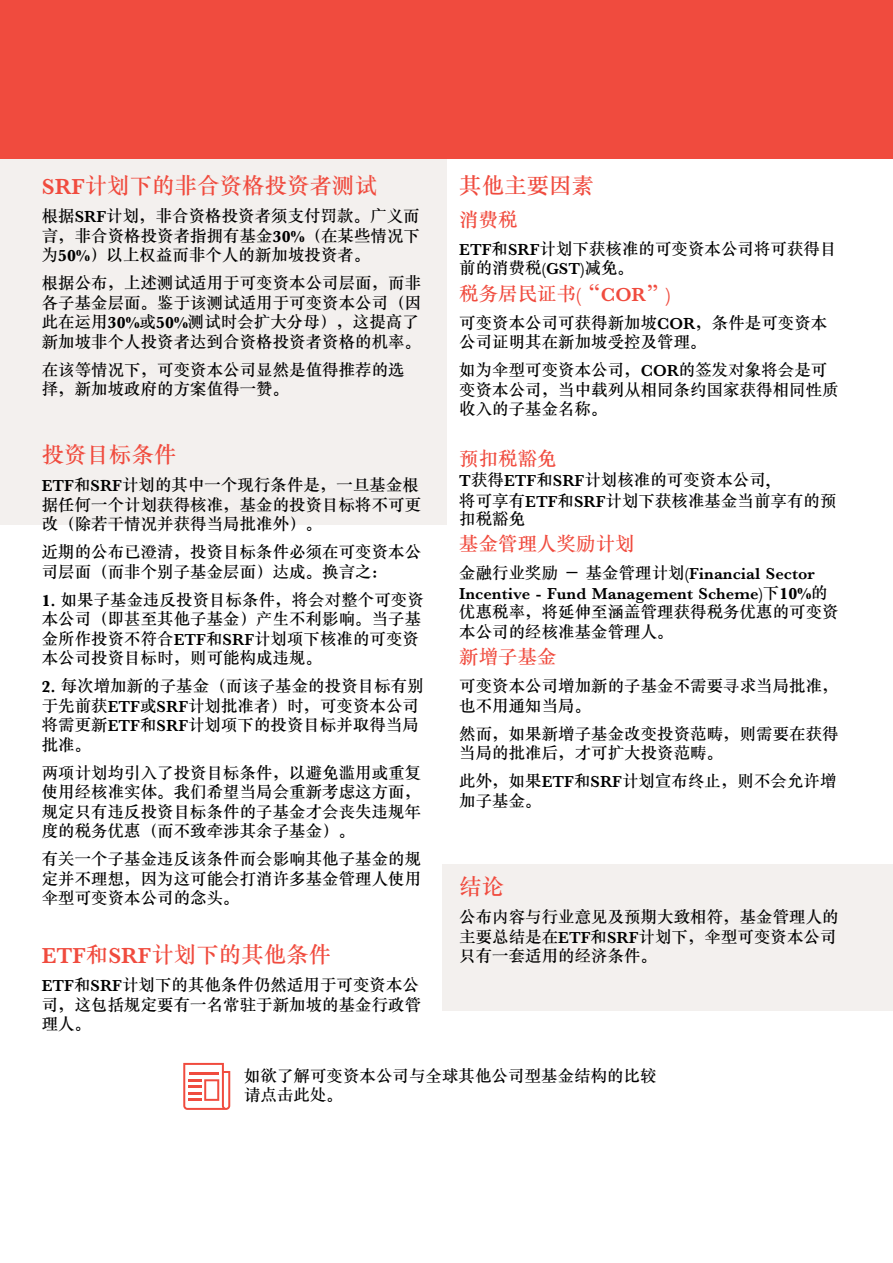
<style>
.page{position:relative;width:893px;height:1263px;background:#fff}
.page>*{position:absolute;margin:0;border:0;box-sizing:border-box;transform-origin:0 0}
.t1{font:500 22.5px "M Sung GB";color:#f04b3e}
.t2{font:500 19.5px "M Sung GB";color:#f04b3e}
.t3{font:500 16.5px/19.5px "M Sung GB";color:#000}
</style>
<div class="page">
<div style="left:0;top:159px;width:446px;height:366px;background:#f3f0ee"></div>
<div style="left:442px;top:864px;width:451px;height:146px;background:#f3f0ee"></div>
<div style="left:0;top:0;width:893px;height:159px;background:#f04b3e"></div>
<svg style="left:183px;top:1063px;width:47px;height:47px"></svg>
<h1 class="t1" style="left:42px;top:175px;width:337px">SRF计划下的非合资格投资者测试</h1>
<p class="t3" style="left:42px;top:207px;width:380px;text-align:justify">根据SRF计划，非合资格投资者须支付罚款。广义而言，非合资格投资者指拥有基金30%（在某些情况下为50%）以上权益而非个人的新加坡投资者。</p>
<p class="t3" style="left:42px;top:274px;width:381px">根据公布，上述测试适用于可变资本公司层面，而非各子基金层面。鉴于该测试适用于可变资本公司（因此在运用30%或50%测试时会扩大分母），这提高了新加坡非个人投资者达到合资格投资者资格的机率。</p>
<p class="t3" style="left:42px;top:361px;width:364px">在该等情况下，可变资本公司显然是值得推荐的选择，新加坡政府的方案值得一赞。</p>
<h1 class="t1" style="left:42px;top:443px;width:136px">投资目标条件</h1>
<p class="t3" style="left:42px;top:476px;width:381px">ETF和SRF计划的其中一个现行条件是，一旦基金根据任何一个计划获得核准，基金的投资目标将不可更改（除若干情况并获得当局批准外）。</p>
<p class="t3" style="left:42px;top:543px;width:381px">近期的公布已澄清，投资目标条件必须在可变资本公司层面（而非个别子基金层面）达成。换言之：</p>
<p class="t3" style="left:42px;top:590px;width:384px">1. 如果子基金违反投资目标条件，将会对整个可变资本公司（即甚至其他子基金）产生不利影响。当子基金所作投资不符合ETF和SRF计划项下核准的可变资本公司投资目标时，则可能构成违规。</p>
<p class="t3" style="left:42px;top:677px;width:384px">2. 每次增加新的子基金（而该子基金的投资目标有别于先前获ETF或SRF计划批准者）时，可变资本公司将需更新ETF和SRF计划项下的投资目标并取得当局批准。</p>
<p class="t3" style="left:42px;top:764px;width:381px;text-align:justify">两项计划均引入了投资目标条件，以避免滥用或重复使用经核准实体。我们希望当局会重新考虑这方面，规定只有违反投资目标条件的子基金才会丧失违规年度的税务优惠（而不致牵涉其余子基金）。</p>
<p class="t3" style="left:42px;top:850px;width:381px;text-align:justify">有关一个子基金违反该条件而会影响其他子基金的规定并不理想，因为这可能会打消许多基金管理人使用伞型可变资本公司的念头。</p>
<h1 class="t1" style="left:42px;top:943px;width:291px">ETF和SRF计划下的其他条件</h1>
<p class="t3" style="left:42px;top:976px;width:381px">ETF和SRF计划下的其他条件仍然适用于可变资本公司，这包括规定要有一名常驻于新加坡的基金行政管理人。</p>
<h1 class="t1" style="left:459px;top:175px;width:136px">其他主要因素</h1>
<p class="t2" style="left:459px;top:210px;width:60px">消费税</p>
<p class="t3" style="left:459px;top:240px;width:379px">ETF和SRF计划下获核准的可变资本公司将可获得目前的消费税(GST)减免。</p>
<p class="t2" style="left:459px;top:284px;width:213px">税务居民证书(“COR”)</p>
<p class="t3" style="left:459px;top:314px;width:370px">可变资本公司可获得新加坡COR，条件是可变资本公司证明其在新加坡受控及管理。</p>
<p class="t3" style="left:459px;top:361px;width:381px">如为伞型可变资本公司，COR的签发对象将会是可变资本公司，当中载列从相同条约国家获得相同性质收入的子基金名称。</p>
<p class="t2" style="left:459px;top:448px;width:99px">预扣税豁免</p>
<p class="t3" style="left:459px;top:470px;width:379px;line-height:20.5px">T获得ETF和SRF计划核准的可变资本公司,<br>将可享有ETF和SRF计划下获核准基金当前享有的预</p>
<p class="t3" style="left:459px;top:509px;width:67px">扣税豁免</p>
<p class="t2" style="left:459px;top:534px;width:177px">基金管理人奖励计划</p>
<p class="t3" style="left:459px;top:564px;width:381px">金融行业奖励 — 基金管理计划(Financial Sector<br>Incentive - Fund Management Scheme)下10%的优惠税率，将延伸至涵盖管理获得税务优惠的可变资本公司的经核准基金管理人。</p>
<p class="t2" style="left:459px;top:647px;width:99px">新增子基金</p>
<p class="t3" style="left:459px;top:677px;width:381px">可变资本公司增加新的子基金不需要寻求当局批准，也不用通知当局。</p>
<p class="t3" style="left:459px;top:725px;width:381px">然而，如果新增子基金改变投资范畴，则需要在获得当局的批准后，才可扩大投资范畴。</p>
<p class="t3" style="left:459px;top:772px;width:379px">此外，如果ETF和SRF计划宣布终止，则不会允许增加子基金。</p>
<h1 class="t1" style="left:459px;top:875px;width:46px">结论</h1>
<p class="t3" style="left:459px;top:908px;width:381px">公布内容与行业意见及预期大致相符，基金管理人的主要总结是在ETF和SRF计划下，伞型可变资本公司只有一套适用的经济条件。</p>
<p class="t3" style="left:244px;top:1067px;width:414px;line-height:19px">如欲了解可变资本公司与全球其他公司型基金结构的比较请点击此处。</p>
</div>
